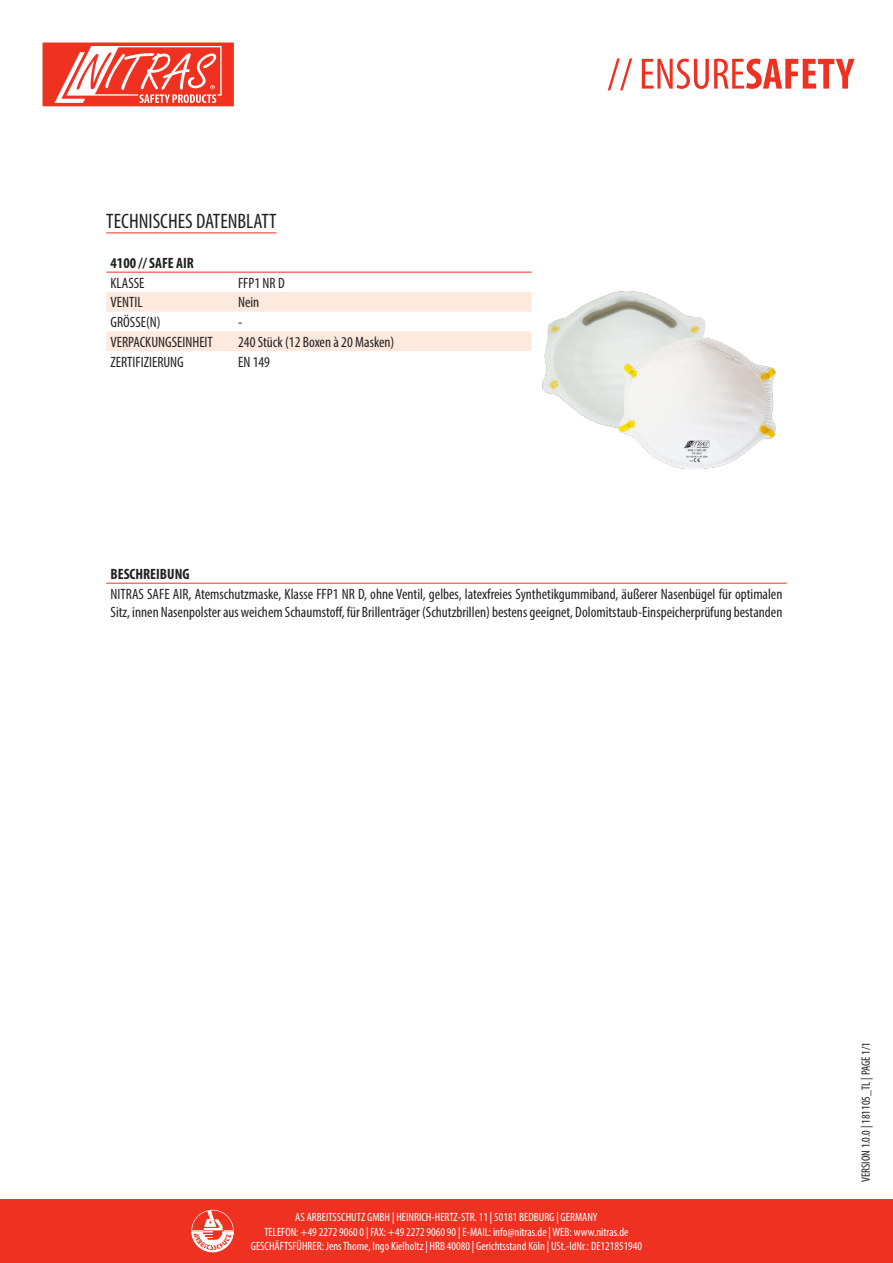
<style>
.page{position:relative;width:893px;height:1263px;background:#fff}
.page>*{position:absolute;margin:0;border:0;box-sizing:border-box;transform-origin:0 0}
.t1{font:condensed 21px "Myriad Pro";color:#231f20}
.t2{font:condensed 15px/18px "Myriad Pro";color:#231f20}
.t3{font:700 condensed 15px "Myriad Pro";color:#231f20}
.t4{font:condensed 12px/14.4px "Myriad Pro";color:#fff;text-align:center}
.t5{font:condensed 12px "Myriad Pro";color:#231f20}
</style>
<div class="page">
<div style="left:0;top:1199px;width:893px;height:64px;background:#ef3122"></div>
<svg style="left:608px;top:58px;width:247px;height:32px"></svg>
<svg style="left:191px;top:1210px;width:43px;height:42px"></svg>
<svg style="left:43px;top:43px;width:191px;height:63px"></svg>
<hr style="left:106px;top:232px;width:171px;height:1px;background:#ef3122">
<svg style="left:106px;top:292px;width:425px;height:59px"></svg>
<hr style="left:106px;top:272px;width:128px;height:1px;background:#ef3122">
<hr style="left:234px;top:272px;width:297px;height:1px;background:#ef3122">
<img style="left:531px;top:271px;width:245px;height:198px">
<hr style="left:106px;top:583px;width:681px;height:1px;background:#ef3122">
<p class="t1" style="left:106px;top:209px;width:172px">TECHNISCHES DATENBLATT</p>
<p class="t3" style="left:111px;top:253px;width:85px">4100 // SAFE AIR</p>
<p class="t2" style="left:111px;top:273px;width:35px">KLASSE</p>
<p class="t2" style="left:238px;top:273px;width:48px">FFP1 NR D</p>
<p class="t2" style="left:111px;top:293px;width:34px">VENTIL</p>
<p class="t2" style="left:238px;top:293px;width:23px">Nein</p>
<p class="t2" style="left:111px;top:313px;width:52px">GRÖSSE(N)</p>
<p class="t2" style="left:238px;top:313px;width:6px">-</p>
<p class="t2" style="left:111px;top:333px;width:104px">VERPACKUNGSEINHEIT</p>
<p class="t2" style="left:238px;top:333px;width:158px">240 Stück (12 Boxen à 20 Masken)</p>
<p class="t2" style="left:111px;top:352px;width:75px">ZERTIFIZIERUNG</p>
<p class="t2" style="left:238px;top:352px;width:33px">EN 149</p>
<p class="t3" style="left:111px;top:564px;width:80px">BESCHREIBUNG</p>
<p class="t2" style="left:111px;top:584px;width:673px">NITRAS SAFE AIR, Atemschutzmaske, Klasse FFP1 NR D, ohne Ventil, gelbes, latexfreies Synthetikgummiband, äußerer Nasenbügel für optimalen<br>Sitz, innen Nasenpolster aus weichem Schaumstoff, für Brillenträger (Schutzbrillen) bestens geeignet, Dolomitstaub-Einspeicherprüfung bestanden</p>
<p class="t4" style="left:251px;top:1210px;width:393px">AS ARBEITSSCHUTZ GMBH | HEINRICH-HERTZ-STR. 11 | 50181 BEDBURG | GERMANY<br>TELEFON: +49 2272 9060 0 | FAX: +49 2272 9060 90 | E-MAIL: info@nitras.de | WEB: www.nitras.de<br>GESCHÄFTSFÜHRER: Jens Thome, Ingo Kielholtz | HRB 40080 | Gerichtsstand Köln | USt.-IdNr.: DE121851940</p>
<p class="t5" style="left:859px;top:1182px;width:141px;rotate:-90deg">VERSION 1.0.0 | 181105_TL | PAGE 1/1</p>
</div>
